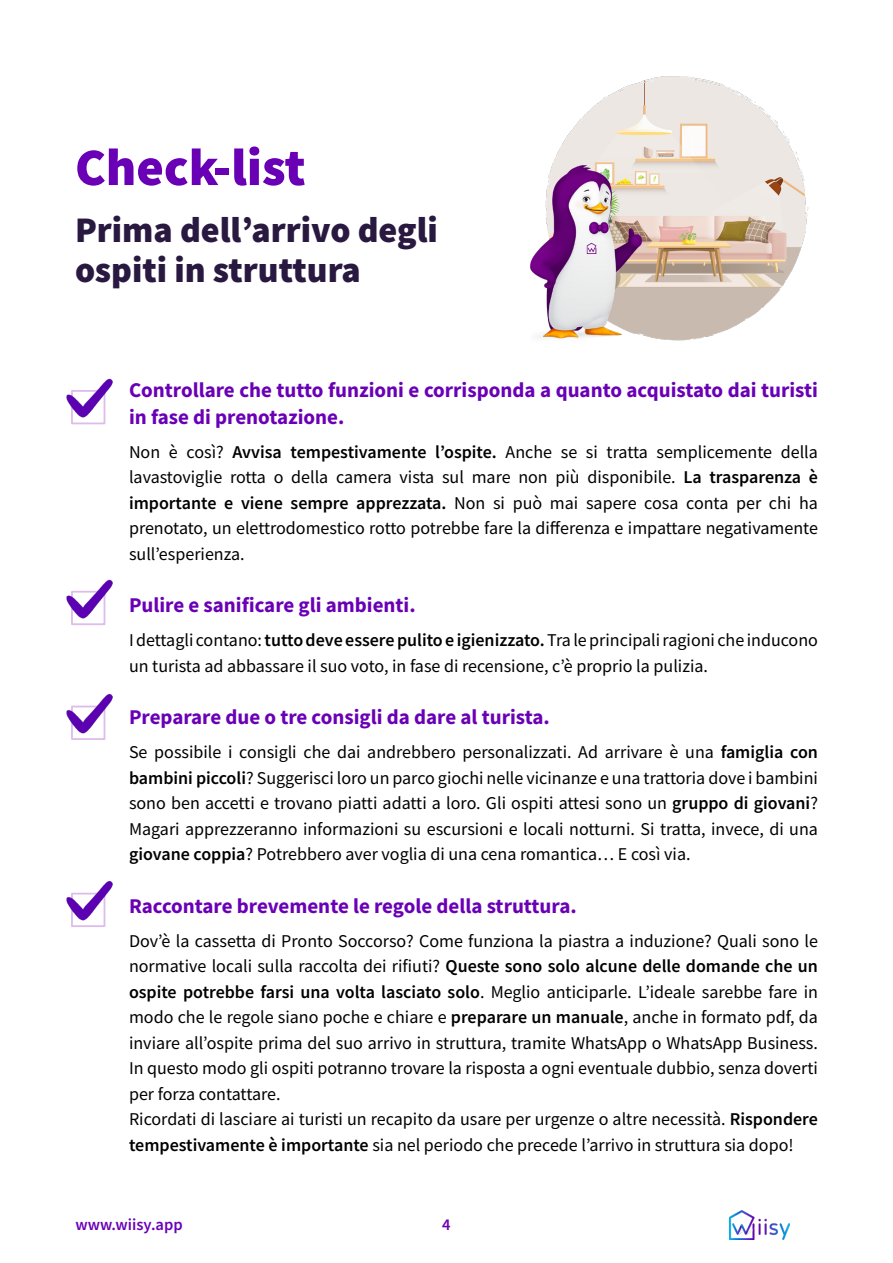
<style>
.page{position:relative;width:893px;height:1263px;background:#fff}
.page>*{position:absolute;margin:0;border:0;box-sizing:border-box;transform-origin:0 0}
.t1{font:900 52.5px "Source Sans Pro";color:#6a00b6}
.t2{font:900 36px/40.5px "Source Sans Pro";color:#291941}
.t3{font:700 21px/27px "Source Sans Pro";color:#6a00b6}
.t4{font:18px/25.5px "Source Sans Pro";color:#000;text-align:justify}
.t5{font:600 16.5px "Source Sans Pro";color:#6a00b6}
.s1{font-weight:600}
</style>
<div class="page">
<img style="left:730px;top:1211px;width:59px;height:28px">
<div style="left:71px;top:390px;width:34px;height:34px;border:2px solid #ddbcec"></div>
<img style="left:66px;top:378px;width:47px;height:41px">
<div style="left:71px;top:591px;width:34px;height:34px;border:2px solid #ddbcec"></div>
<img style="left:66px;top:579px;width:47px;height:41px">
<div style="left:71px;top:706px;width:34px;height:34px;border:2px solid #ddbcec"></div>
<img style="left:66px;top:694px;width:47px;height:41px">
<div style="left:71px;top:893px;width:34px;height:34px;border:2px solid #ddbcec"></div>
<img style="left:66px;top:881px;width:47px;height:41px">
<img style="left:530px;top:76px;width:279px;height:265px">
<h1 class="t1" style="left:75px;top:131px;width:232px">Check-list</h1>
<h2 class="t2" style="left:75px;top:209px;width:364px">Prima dell’arrivo degli ospiti in struttura</h2>
<p class="t3" style="left:129px;top:376px;width:690px">Controllare che tutto funzioni e corrisponda a quanto acquistato dai turisti in fase di prenotazione.</p>
<p class="t4" style="left:129px;top:439px;width:690px">Non è così? <span class="s1">Avvisa tempestivamente l’ospite.</span> Anche se si tratta semplicemente della lavastoviglie rotta o della camera vista sul mare non più disponibile. <span class="s1">La trasparenza è importante e viene sempre apprezzata.</span> Non si può mai sapere cosa conta per chi ha prenotato, un elettrodomestico rotto potrebbe fare la differenza e impattare negativamente sull’esperienza.</p>
<p class="t3" style="left:129px;top:591px;width:288px">Pulire e sanificare gli ambienti.</p>
<p class="t4" style="left:129px;top:627px;width:690px">I dettagli contano: <span class="s1">tutto deve essere pulito e igienizzato.</span> Tra le principali ragioni che inducono un turista ad abbassare il suo voto, in fase di recensione, c’è proprio la pulizia.</p>
<p class="t3" style="left:129px;top:703px;width:422px">Preparare due o tre consigli da dare al turista.</p>
<p class="t4" style="left:129px;top:739px;width:690px">Se possibile i consigli che dai andrebbero personalizzati. Ad arrivare è una <span class="s1">famiglia con bambini piccoli</span>? Suggerisci loro un parco giochi nelle vicinanze e una trattoria dove i bambini sono ben accetti e trovano piatti adatti a loro. Gli ospiti attesi sono un <span class="s1">gruppo di giovani</span>?<br>Magari apprezzeranno informazioni su escursioni e locali notturni. Si tratta, invece, di una <span class="s1">giovane coppia</span>? Potrebbero aver voglia di una cena romantica… E così via.</p>
<p class="t3" style="left:129px;top:892px;width:449px">Raccontare brevemente le regole della struttura.</p>
<p class="t4" style="left:129px;top:928px;width:690px;text-align:left">Dov’è la cassetta di Pronto Soccorso? Come funziona la piastra a induzione? Quali sono le normative locali sulla raccolta dei rifiuti? <span class="s1">Queste sono solo alcune delle domande che un ospite potrebbe farsi una volta lasciato solo</span>. Meglio anticiparle. L’ideale sarebbe fare in modo che le regole siano poche e chiare e <span class="s1">preparare un manuale</span>, anche in formato pdf, da inviare all’ospite prima del suo arrivo in struttura, tramite WhatsApp o WhatsApp Business.<br>In questo modo gli ospiti potranno trovare la risposta a ogni eventuale dubbio, senza doverti per forza contattare.<br>Ricordati di lasciare ai turisti un recapito da usare per urgenze o altre necessità. <span class="s1">Rispondere tempestivamente è importante</span> sia nel periodo che precede l’arrivo in struttura sia dopo!</p>
<p class="t5" style="left:75px;top:1213px;width:109px">www.wiisy.app</p>
<p class="t5" style="left:442px;top:1213px;width:10px">4</p>
</div>
